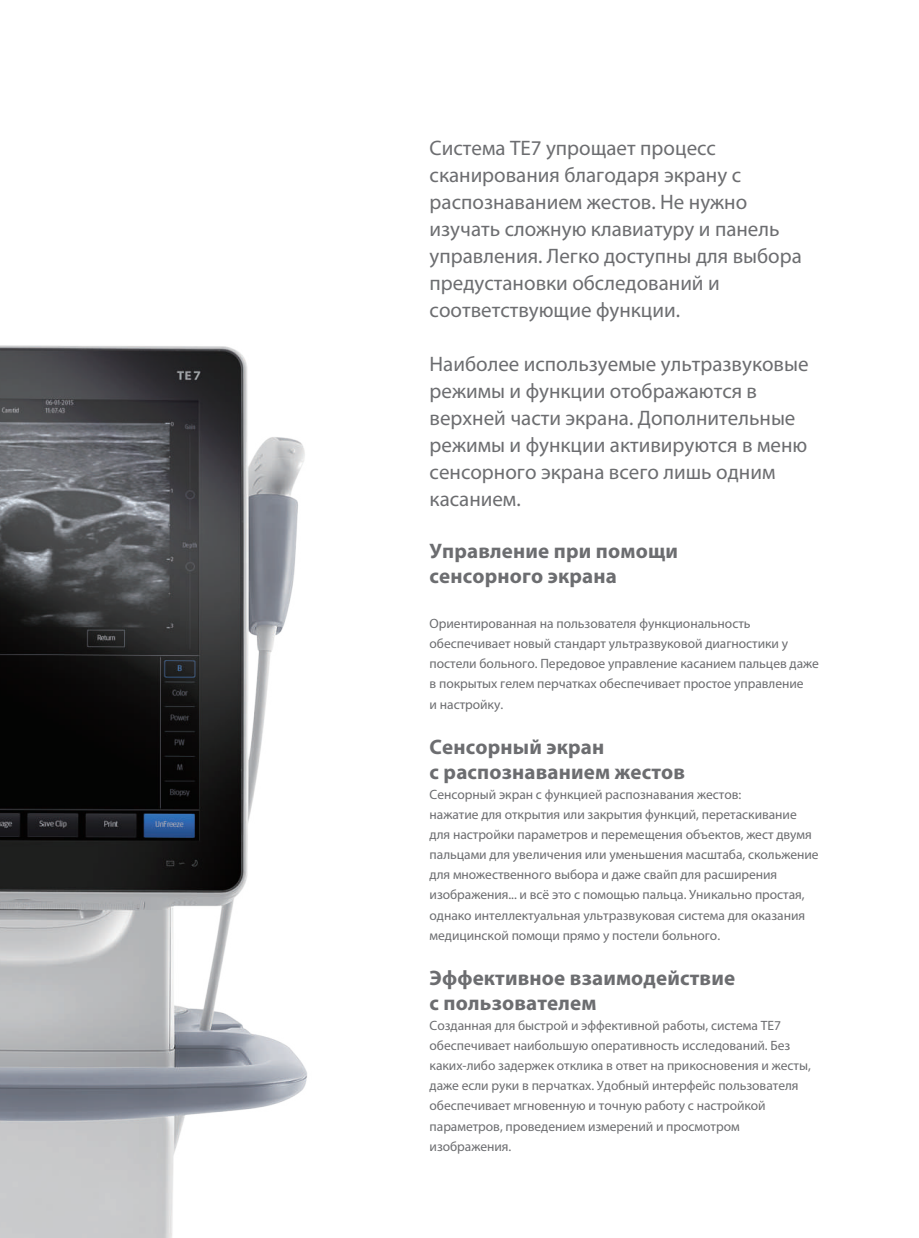
<style>
.page{position:relative;width:919px;height:1238px;background:#fff}
.page>*{position:absolute;margin:0;border:0;box-sizing:border-box;transform-origin:0 0}
.t1{font:21px/27px "Myriad Pro";color:#6c6d70}
.t2{font:700 21px/25px "Myriad Pro";letter-spacing:.01em;color:#6c6d70}
.t3{font:13.5px/20.1px "Myriad Pro";letter-spacing:-.005em;color:#6c6d70}
</style>
<div class="page">
<img style="left:0;top:345px;width:307px;height:892px">
<h1 class="t1" style="left:429px;top:134px;width:374px">Система ТЕ7 упрощает процесс сканирования благодаря экрану с распознаванием жестов. Не нужно изучать сложную клавиатуру и панель управления. Легко доступны для выбора предустановки обследований и соответствующие функции.</h1>
<h1 class="t1" style="left:429px;top:350px;width:380px">Наиболее используемые ультразвуковые режимы и функции отображаются в верхней части экрана. Дополнительные режимы и функции активируются в меню сенсорного экрана всего лишь одним касанием.</h1>
<h1 class="t2" style="left:429px;top:537px;width:250px">Управление при помощи сенсорного экрана</h1>
<p class="t3" style="left:429px;top:613px;width:391px">Ориентированная на пользователя функциональность обеспечивает новый стандарт ультразвуковой диагностики у постели больного. Передовое управление касанием пальцев даже в покрытых гелем перчатках обеспечивает простое управление<br>и настройку.</p>
<h1 class="t2" style="left:429px;top:733px;width:257px">Сенсорный экран<br>с распознаванием жестов</h1>
<p class="t3" style="left:429px;top:784px;width:390px">Сенсорный экран с функцией распознавания жестов:<br>нажатие для открытия или закрытия функций, перетаскивание для настройки параметров и перемещения объектов, жест двумя пальцами для увеличения или уменьшения масштаба, скольжение для множественного выбора и даже свайп для расширения изображения... и всё это с помощью пальца. Уникально простая, однако интеллектуальная ультразвуковая система для оказания медицинской помощи прямо у постели больного.</p>
<h1 class="t2" style="left:429px;top:964px;width:307px">Эффективное взаимодействие с пользователем</h1>
<p class="t3" style="left:429px;top:1015px;width:383px">Созданная для быстрой и эффективной работы, система ТЕ7 обеспечивает наибольшую оперативность исследований. Без каких-либо задержек отклика в ответ на прикосновения и жесты, даже если руки в перчатках. Удобный интерфейс пользователя обеспечивает мгновенную и точную работу с настройкой параметров, проведением измерений и просмотром изображения.</p>
</div>
